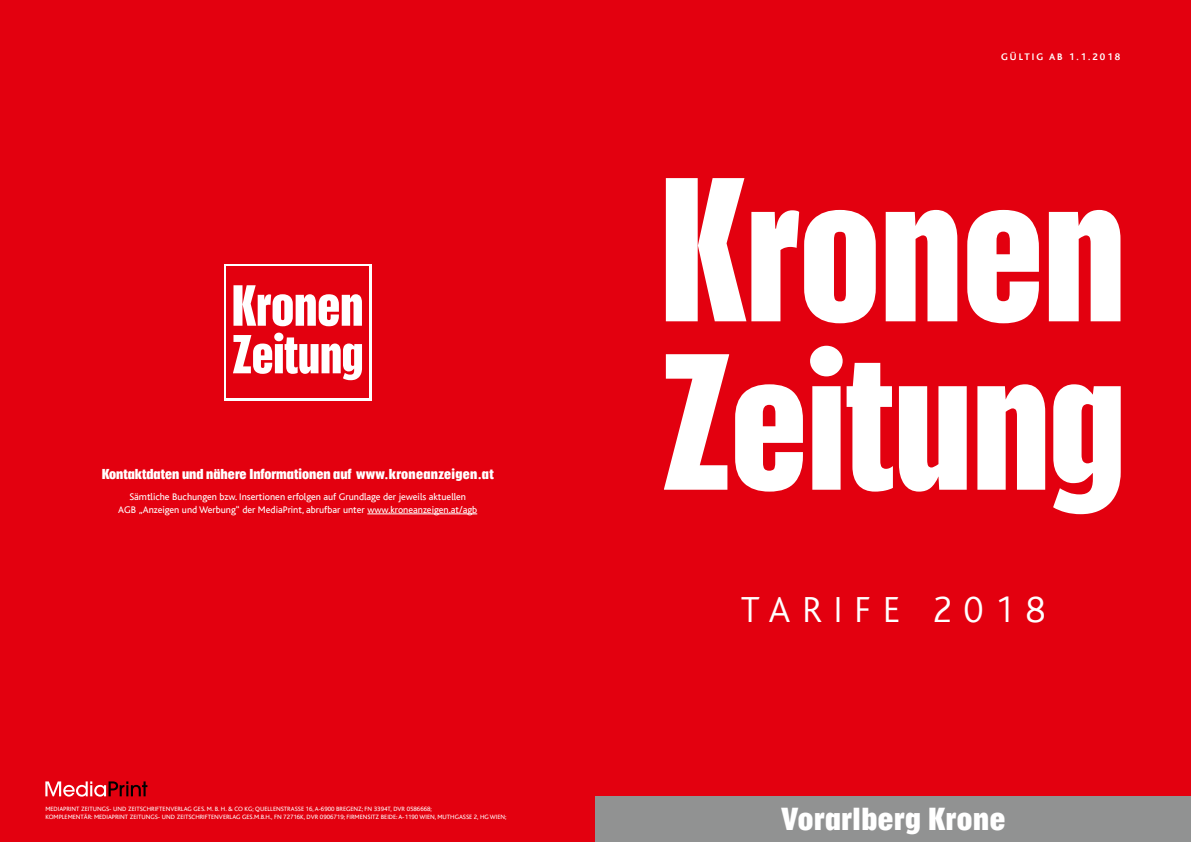
<style>
.page{position:relative;width:1191px;height:842px;background:#fff}
.page>*{position:absolute;margin:0;border:0;box-sizing:border-box;transform-origin:0 0}
.t1{font:300 38px "Bliss";letter-spacing:.3em;color:#fff}
.t2{font:700 condensed 31px "Placard";letter-spacing:.02em;color:#fff}
.t3{font:700 condensed 14px "Placard";color:#fff}
.t4{font:10px/13px "Bliss";color:#fff;text-align:center}
.t5{font:700 10px "Bliss";letter-spacing:.2em;color:#fff}
.t6{font:6.5px/7.8px "Bliss";color:#fff}
</style>
<div class="page">
<div style="left:0;top:0;width:603px;height:842px;background:#e3000f"></div>
<div style="left:587px;top:0;width:604px;height:842px;background:#e3000f"></div>
<div style="left:595px;top:797px;width:596px;height:45px;background:#919292"></div>
<svg style="left:666px;top:178px;width:209px;height:145px"></svg>
<svg style="left:885px;top:210px;width:72px;height:111px;background:#fad4d6"></svg>
<svg style="left:967px;top:210px;width:72px;height:113px"></svg>
<svg style="left:1048px;top:210px;width:72px;height:111px;background:#fad3d6"></svg>
<svg style="left:664px;top:354px;width:65px;height:136px"></svg>
<svg style="left:735px;top:384px;width:68px;height:108px"></svg>
<svg style="left:810px;top:346px;width:83px;height:146px"></svg>
<svg style="left:899px;top:386px;width:67px;height:106px;background:#fad4d7"></svg>
<svg style="left:977px;top:384px;width:68px;height:106px"></svg>
<svg style="left:1053px;top:384px;width:67px;height:130px"></svg>
<svg style="left:224px;top:264px;width:147px;height:136px"></svg>
<div style="left:227px;top:266px;width:142px;height:132px;background:#e3000f"></div>
<svg style="left:233px;top:285px;width:129px;height:41px"></svg>
<svg style="left:233px;top:333px;width:129px;height:47px"></svg>
<hr style="left:367px;top:514px;width:110px;height:1px;background:#fff">
<svg style="left:45px;top:781px;width:102px;height:16px"></svg>
<h3 class="t3" style="left:102px;top:466px;width:393px">Kontaktdaten und nähere Informationen auf www.kroneanzeigen.at</h3>
<h3 class="t4" style="left:118px;top:490px;width:360px">Sämtliche Buchungen bzw. Insertionen erfolgen auf Grundlage der jeweils aktuellen<br>AGB „Anzeigen und Werbung“ der MediaPrint, abrufbar unter www.kroneanzeigen.at/agb</h3>
<p class="t6" style="left:45px;top:805px;width:463px">MEDIAPRINT ZEITUNGS- UND ZEITSCHRIFTENVERLAG GES. M. B. H. &amp; CO KG; QUELLENSTRASSE 16, A-6900 BREGENZ; FN 3394T, DVR 0586668;<br>KOMPLEMENTÄR: MEDIAPRINT ZEITUNGS- UND ZEITSCHRIFTENVERLAG GES.M.B.H., FN 72716K, DVR 0906719; FIRMENSITZ BEIDE: A-1190 WIEN, MUTHGASSE 2, HG WIEN;</p>
<h3 class="t5" style="left:1001px;top:51px;width:121px">GÜLTIG AB 1.1.2018</h3>
<h1 class="t1" style="left:741px;top:590px;width:306px">TARIFE 2018</h1>
<h2 class="t2" style="left:781px;top:802px;width:226px">Vorarlberg Krone</h2>
</div>
